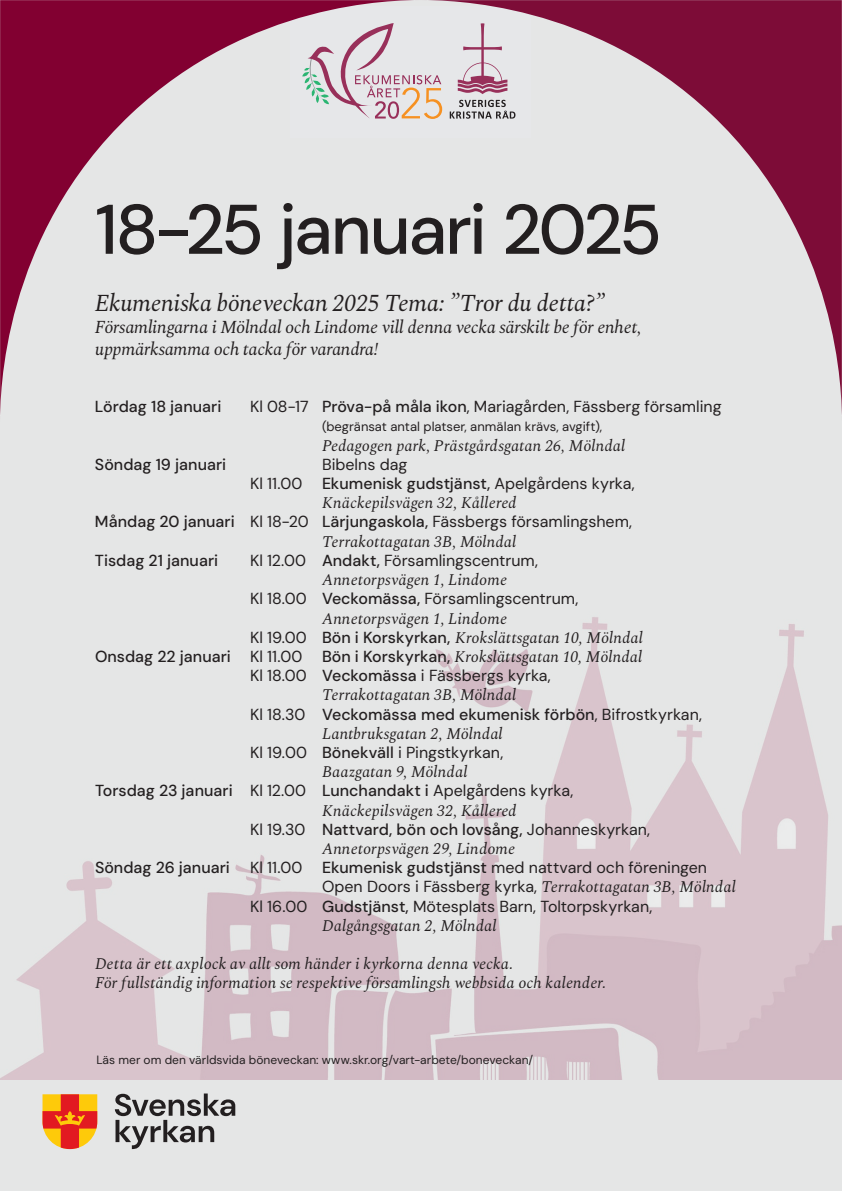
<style>
.page{position:relative;width:842px;height:1191px;background:#fff}
.page>*{position:absolute;margin:0;border:0;box-sizing:border-box;transform-origin:0 0}
.t1{font:300 74.1px/79.3px "Chronicle Display";letter-spacing:-.015em;color:#231f20}
.t2{font:500 70px "DM Sans";letter-spacing:-.04em;color:#231f20}
.t3{font:italic 24px "Spectral";letter-spacing:-.015em;color:#231f20}
.t4{font:italic 18px/21.6px "Spectral";letter-spacing:-.01em;color:#231f20}
.t5{font:italic 16px/19.2px "Spectral";letter-spacing:.01em;color:#231f20}
.t6{font:16px/19.2px "DM Sans";color:#231f20}
.t7{font:500 16px/19.2px "DM Sans";color:#231f20}
.t8{font:13px "DM Sans";color:#231f20}
.t9{font:12px "DM Sans";color:#231f20}
.s1{font-weight:500}
.s2{font-family:"DM Sans";font-style:normal}
.s3{font-family:"DM Sans";font-weight:500;font-style:normal}
.s4{font-weight:400}
.s5{font-family:"Spectral";font-weight:400;font-style:italic}
</style>
<div class="page">
<div style="left:0;top:422px;width:842px;height:769px;background:#e5e6e6"></div>
<svg style="left:43px;top:1094px;width:54px;height:55px;background:#ed772c"></svg>
<svg style="left:115px;top:1093px;width:120px;height:56px;background:#adadad"></svg>
<svg style="left:422px;top:0;width:420px;height:422px;background:#ceb7c0"></svg>
<svg style="left:0;top:0;width:422px;height:422px;background:#cfb3be"></svg>
<img style="left:0;top:590px;width:842px;height:490px">
<h2 class="t2" style="left:95px;top:186px;width:568px">18-25 januari 2025</h2>
<h3 class="t3" style="left:95px;top:286px;width:511px">Ekumeniska böneveckan 2025 Tema: ”Tror du detta?”</h3>
<p class="t4" style="left:95px;top:315px;width:548px">Församlingarna i Mölndal och Lindome vill denna vecka särskilt be för enhet, uppmärksamma och tacka för varandra!</p>
<h1 class="t1" style="left:4px;top:207px;width:276px">ROR DU<br>ETTA?</h1>
<p class="t7" style="left:95px;top:397px;width:128px">Lördag 18 januari</p>
<p class="t6" style="left:250px;top:397px;width:473px">Kl 08-17 <span class="s1">Pröva-på måla ikon</span>, Mariagården, Fässberg församling</p>
<p class="t8" style="left:322px;top:419px;width:282px">(begränsat antal platser, anmälan krävs, avgift),</p>
<p class="t5" style="left:322px;top:434px;width:305px">Pedagogen park, Prästgårdsgatan 26, Mölndal</p>
<p class="t7" style="left:95px;top:454px;width:133px">Söndag 19 januari</p>
<p class="t6" style="left:250px;top:454px;width:386px;text-indent:72px">Bibelns dag<br>Kl 11.00 <span class="s1">Ekumenisk gudstjänst,</span> Apelgårdens kyrka,</p>
<p class="t5" style="left:322px;top:492px;width:196px">Knäckepilsvägen 32, Kållered</p>
<p class="t6" style="left:95px;top:512px;width:539px"><span class="s1">Måndag 20 januari</span> Kl 18-20 <span class="s1">Lärjungaskola,</span> Fässbergs församlingshem,</p>
<p class="t5" style="left:322px;top:530px;width:196px">Terrakottagatan 3B, Mölndal</p>
<p class="t7" style="left:95px;top:550px;width:125px">Tisdag 21 januari</p>
<p class="t6" style="left:250px;top:550px;width:289px">Kl 12.00 <span class="s1">Andakt,</span> Församlingscentrum,</p>
<p class="t5" style="left:322px;top:569px;width:187px">Annetorpsvägen 1, Lindome</p>
<p class="t6" style="left:250px;top:589px;width:330px">Kl 18.00 <span class="s1">Veckomässa,</span> Församlingscentrum,</p>
<p class="t5" style="left:250px;top:607px;width:394px;text-indent:72px">Annetorpsvägen 1, Lindome<br><span class="s2">Kl 19.00</span> <span class="s3">Bön i Korskyrkan,</span> Krokslättsgatan 10, Mölndal</p>
<p class="t7" style="left:250px;top:646px;width:394px;text-indent:-155px">Onsdag 22 januari <span class="s4">Kl 11.00</span> Bön i Korskyrkan, <span class="s5">Krokslättsgatan 10, Mölndal<br></span><span class="s4">Kl 18.00</span> Veckomässa <span class="s4">i Fässbergs kyrka,</span></p>
<p class="t5" style="left:322px;top:684px;width:196px">Terrakottagatan 3B, Mölndal</p>
<p class="t7" style="left:250px;top:704px;width:453px"><span class="s4">Kl 18.30</span> Veckomässa med ekumenisk förbön<span class="s4">, Bifrostkyrkan,</span></p>
<p class="t5" style="left:322px;top:722px;width:182px">Lantbruksgatan 2, Mölndal</p>
<p class="t6" style="left:250px;top:742px;width:255px">Kl 19.00 <span class="s1">Bönekväll</span> i Pingstkyrkan,</p>
<p class="t5" style="left:322px;top:761px;width:147px">Baazgatan 9, Mölndal</p>
<p class="t7" style="left:95px;top:781px;width:480px">Torsdag 23 januari <span class="s4">Kl 12.00</span> Lunchandakt i <span class="s4">Apelgårdens kyrka,</span></p>
<p class="t5" style="left:322px;top:799px;width:196px">Knäckepilsvägen 32, Kållered</p>
<p class="t7" style="left:250px;top:819px;width:402px"><span class="s4">Kl 19.30</span> Nattvard, bön och lovsång, <span class="s4">Johanneskyrkan,</span></p>
<p class="t5" style="left:322px;top:838px;width:195px">Annetorpsvägen 29, Lindome</p>
<p class="t7" style="left:95px;top:858px;width:136px">Söndag 26 januari</p>
<p class="t6" style="left:250px;top:858px;width:459px">Kl 11.00 <span class="s1">Ekumenisk gudstjänst</span> med nattvard och föreningen</p>
<p class="t5" style="left:322px;top:876px;width:415px"><span class="s2">Open Doors i Fässberg kyrka,</span> Terrakottagatan 3B, Mölndal</p>
<p class="t6" style="left:250px;top:896px;width:404px">Kl 16.00 <span class="s1">Gudstjänst,</span> Mötesplats Barn, Toltorpskyrkan,</p>
<p class="t5" style="left:322px;top:914px;width:176px">Dalgångsgatan 2, Mölndal</p>
<p class="t5" style="left:95px;top:953px;width:513px">Detta är ett axplock av allt som händer i kyrkorna denna vecka.<br>För fullständig information se respektive församlingsh webbsida och kalender.</p>
<p class="t9" style="left:96px;top:1052px;width:438px">Läs mer om den världsvida böneveckan: www.skr.org/vart-arbete/boneveckan/</p>
</div>
